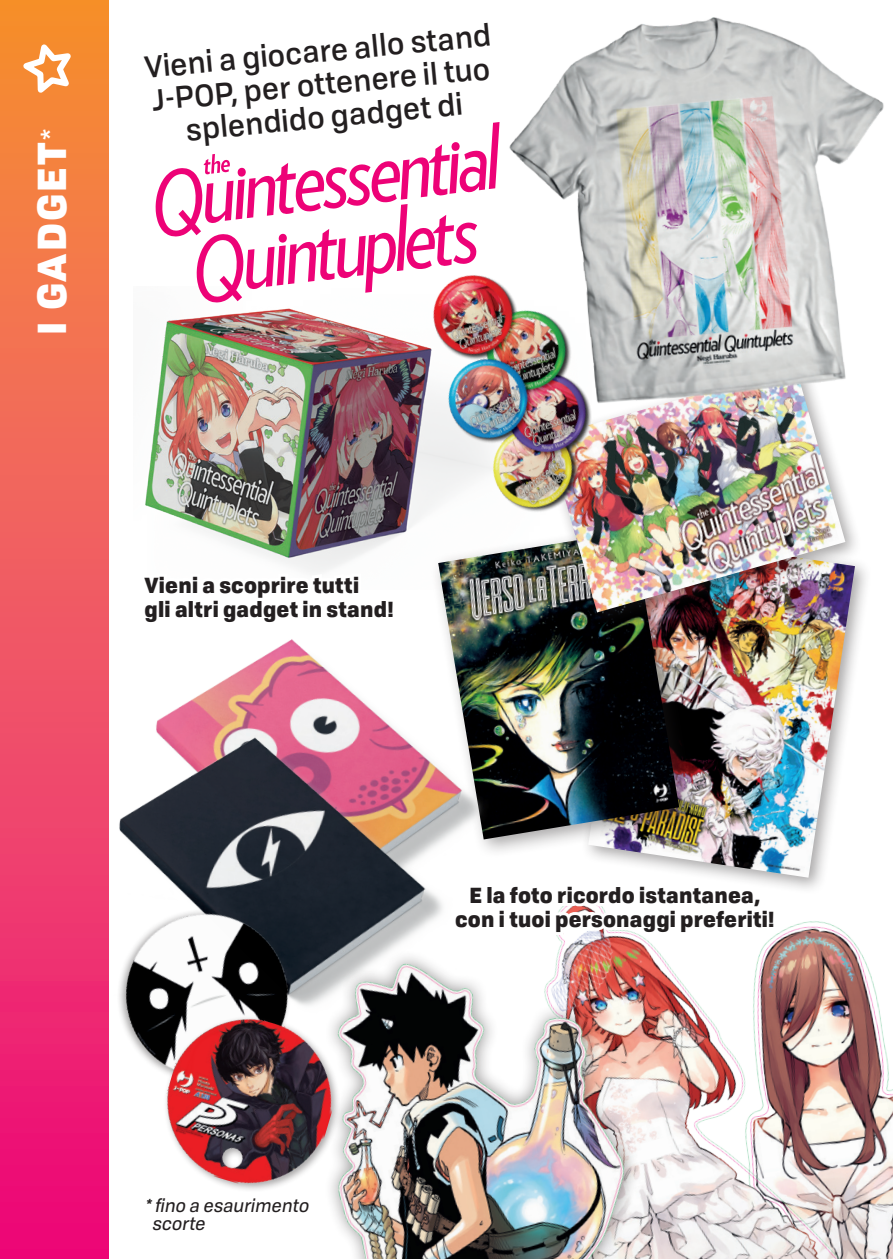
<style>
.page{position:relative;width:893px;height:1259px;background:#fff}
.page>*{position:absolute;margin:0;border:0;box-sizing:border-box;transform-origin:0 0}
.t1{font:900 39px "Tofino";letter-spacing:.05em;color:#fff}
.t2{font:500 30px/33px "Tofino";color:#231f20;text-align:center;scale:.96 1}
.t3{font:900 21px/24px "Tofino";letter-spacing:.01em;color:#231f20;scale:.96 1}
.t4{font:italic 18px/18px "Tofino";color:#231f20;scale:.96 1}
.s1{font-weight:400}
</style>
<div class="page">
<img style="left:698px;top:629px;width:157px;height:213px">
<div style="left:430px;top:522px;width:268px;height:337px;background:#231f20;opacity:.4"></div>
<img style="left:438px;top:589px;width:241px;height:250px">
<div style="left:540px;top:359px;width:322px;height:270px;background:#231f20;opacity:.4"></div>
<img style="left:547px;top:433px;width:298px;height:179px">
<img style="left:145px;top:308px;width:483px;height:281px">
<svg style="left:0;top:0;width:109px;height:1259px;background:#f0515e"></svg>
<svg style="left:12px;top:34px;width:68px;height:68px"></svg>
<svg style="left:145px;top:570px;width:247px;height:19px"></svg>
<img style="left:404px;top:303px;width:218px;height:230px">
<img style="left:482px;top:17px;width:402px;height:416px">
<svg style="left:156px;top:122px;width:343px;height:181px"></svg>
<img style="left:180px;top:609px;width:339px;height:233px">
<img style="left:90px;top:707px;width:392px;height:330px">
<img style="left:406px;top:842px;width:487px;height:417px">
<img style="left:219px;top:876px;width:464px;height:383px">
<svg style="left:450px;top:880px;width:317px;height:59px"></svg>
<img style="left:107px;top:894px;width:202px;height:202px">
<img style="left:148px;top:1000px;width:203px;height:203px">
<h1 class="t1" style="left:18px;top:335px;width:209px;rotate:-90deg">I GADGET<span class="s1">*</span></h1>
<h2 class="t2" style="left:143px;top:48px;width:364px;rotate:-5deg">Vieni a giocare allo stand<br>J-POP, per ottenere il tuo splendido gadget di</h2>
<p class="t3" style="left:145px;top:571px;width:261px">Vieni a scoprire tutti<br>gli altri gadget in stand!</p>
<p class="t3" style="left:455px;top:881px;width:334px;text-align:center">E la foto ricordo istantanea, con i tuoi personaggi preferiti!</p>
<p class="t4" style="left:152px;top:1195px;width:169px;text-indent:-7px">*fino a esaurimento scorte</p>
</div>
